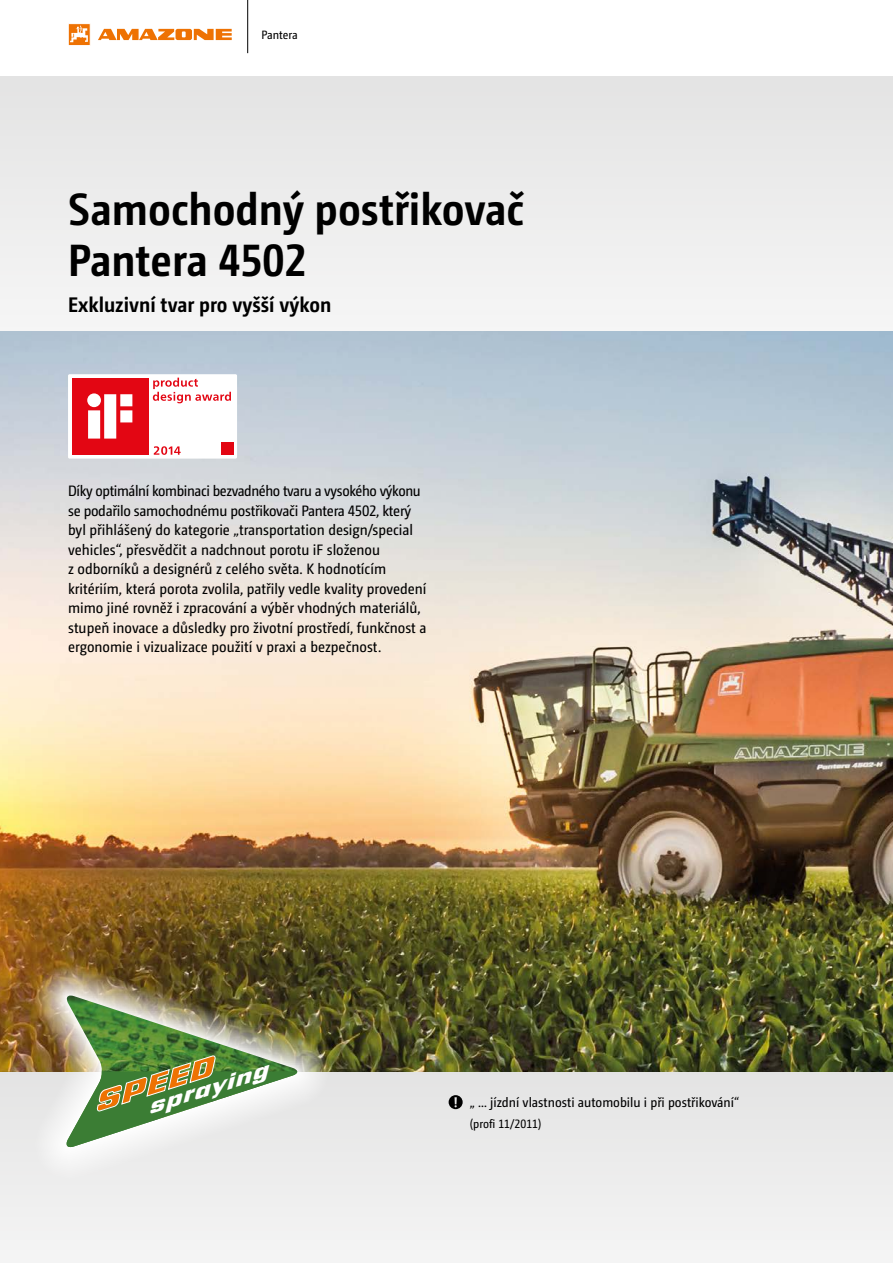
<style>
.page{position:relative;width:893px;height:1263px;background:#fff}
.page>*{position:absolute;margin:0;border:0;box-sizing:border-box;transform-origin:0 0}
.t1{font:700 45px/51px "Camingo Dos Pro S Cd";color:#000}
.t2{font:italic 26.4px "Amazone VI Bl Out";color:#ee7203;scale:1.04 1}
.t3{font:700 21px "Camingo Dos Pro S Cd";color:#000}
.t4{font:italic 19.2px "Amazone VI Bl It";color:#fff;scale:1.06 1}
.t5{font:15px/19.5px "Camingo Dos Pro S Cd";color:#000}
.t6{font:13.5px "Camingo Dos Pro S Cd";color:#000}
.t7{font:12px "Camingo Dos Pro S Cd";color:#000}
</style>
<div class="page">
<div style="left:0;top:77px;width:893px;height:255px;background:#edecec"></div>
<div style="left:0;top:1071px;width:893px;height:192px;background:#ededed"></div>
<img style="left:0;top:332px;width:893px;height:739px">
<div style="left:68px;top:374px;width:169px;height:85px;background:#fff;border-radius:2px"></div>
<div style="left:72px;top:378px;width:77px;height:77px;background:#e30613"></div>
<svg style="left:87px;top:393px;width:45px;height:46px"></svg>
<div style="left:221px;top:443px;width:12px;height:12px;background:#e30613"></div>
<svg style="left:153px;top:378px;width:78px;height:25px"></svg>
<svg style="left:154px;top:446px;width:27px;height:9px"></svg>
<img style="left:34px;top:964px;width:296px;height:195px">
<img style="left:65px;top:995px;width:234px;height:153px">
<svg style="left:65px;top:1055px;width:232px;height:93px"></svg>
<hr style="left:247px;top:0;width:1px;height:53px;background:#000">
<svg style="left:449px;top:1095px;width:14px;height:14px"></svg>
<div style="left:68px;top:24px;width:22px;height:22px;background:#ee7203"></div>
<div style="left:68px;top:23px;width:22px;height:23px;border:1px solid #fff"></div>
<svg style="left:70px;top:25px;width:18px;height:17px"></svg>
<svg style="left:98px;top:29px;width:134px;height:11px"></svg>
<p class="t7" style="left:261px;top:28px;width:38px">Pantera</p>
<h1 class="t1" style="left:68px;top:183px;width:458px">Samochodný postřikovač<br>Pantera 4502</h1>
<h3 class="t3" style="left:68px;top:292px;width:265px">Exkluzivní tvar pro vyšší výkon</h3>
<p class="t5" style="left:68px;top:481px;width:360px">Díky optimální kombinaci bezvadného tvaru a vysokého výkonu se podařilo samochodnému postřikovači Pantera 4502, který byl přihlášený do kategorie „transportation design/special vehicles“, přesvědčit a nadchnout porotu iF složenou<br>z odborníků a designérů z celého světa. K hodnotícím kritériím, která porota zvolila, patřily vedle kvality provedení mimo jiné rovněž i zpracování a výběr vhodných materiálů, stupeň inovace a důsledky pro životní prostředí, funkčnost a ergonomie i vizualizace použití v praxi a bezpečnost.</p>
<h2 class="t2" style="left:87px;top:1089px;width:121px;rotate:-18deg">SPEED</h2>
<p class="t4" style="left:145px;top:1097px;width:119px;rotate:-18deg">spraying</p>
<p class="t6" style="left:470px;top:1094px;width:271px">„ … jízdní vlastnosti automobilu i při postřikování“</p>
<p class="t7" style="left:470px;top:1116px;width:73px">(profi 11/2011)</p>
</div>
